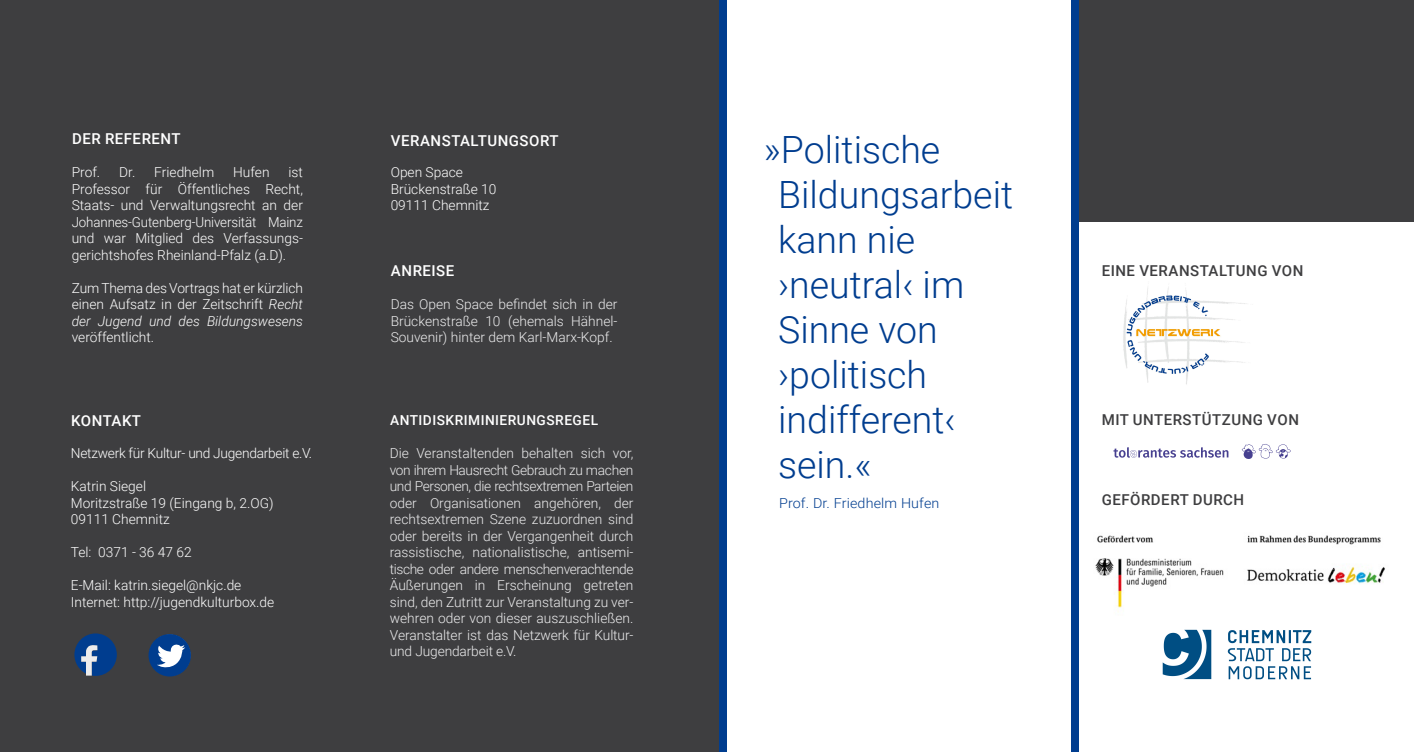
<style>
.page{position:relative;width:1414px;height:752px;background:#fff}
.page>*{position:absolute;margin:0;border:0;box-sizing:border-box;transform-origin:0 0}
.t1{font:300 37.5px/45px "Roboto";color:#003d8f}
.t2{font:500 15px "Roboto";letter-spacing:.035em;color:#3e3e40}
.t3{font:500 15px "Roboto";letter-spacing:.035em;color:#fff}
.t4{font:300 13.75px/16.5px "Roboto";color:#ececed;text-align:justify}
.t5{font:300 13.75px/16.5px "Roboto";color:#fff}
.t6{font:300 13.75px "Roboto";letter-spacing:-.02em;color:#fff}
.t7{font:500 13.75px "Roboto";letter-spacing:.035em;color:#fff}
.t8{font:300 13.75px "Roboto";letter-spacing:.01em;color:#003d8f;scale:1.04 1}
.s1{font-style:italic}
</style>
<div class="page">
<div style="left:0;top:0;width:1414px;height:751px;background:#3e3e40"></div>
<div style="left:726px;top:0;width:351px;height:751px;background:#fff"></div>
<div style="left:719px;top:0;width:7px;height:751px;background:#003d8f"></div>
<div style="left:1076px;top:222px;width:338px;height:529px;background:#fff"></div>
<img style="left:1123px;top:287px;width:124px;height:98px">
<img style="left:1095px;top:535px;width:290px;height:77px">
<svg style="left:74px;top:633px;width:43px;height:42px"></svg>
<div style="left:1071px;top:0;width:7px;height:751px;background:#003d8f"></div>
<img style="left:1162px;top:629px;width:150px;height:51px">
<svg style="left:1113px;top:447px;width:115px;height:10px"></svg>
<svg style="left:1242px;top:444px;width:48px;height:15px"></svg>
<svg style="left:149px;top:634px;width:42px;height:42px"></svg>
<p class="t3" style="left:72px;top:128px;width:110px">DER REFERENT</p>
<p class="t5" style="left:72px;top:163px;width:30px">Prof.</p>
<p class="t5" style="left:119px;top:163px;width:96px">Dr. Friedhelm</p>
<p class="t5" style="left:233px;top:163px;width:38px">Hufen</p>
<p class="t5" style="left:72px;top:163px;width:233px;text-align:justify;text-indent:217px">ist Professor für Öffentliches Recht, Staats- und Verwaltungsrecht an der Johannes-Gutenberg-Universität Mainz und war Mitglied des Verfassungs&shy;gerichtshofes Rheinland-Pfalz (a.D).</p>
<p class="t5" style="left:72px;top:279px;width:233px;text-align:justify">Zum Thema des Vortrags hat er kürzlich einen Aufsatz in der Zeitschrift <span class="s1">Recht der Jugend und des Bildungswesens</span></p>
<p class="t5" style="left:72px;top:328px;width:84px">veröffentlicht.</p>
<p class="t3" style="left:71px;top:410px;width:71px">KONTAKT</p>
<p class="t6" style="left:71px;top:443px;width:243px">Netzwerk für Kultur- und Jugendarbeit e.V.</p>
<p class="t5" style="left:71px;top:477px;width:204px">Katrin Siegel<br>Moritzstraße 19 (Eingang b, 2.OG)<br>09111 Chemnitz</p>
<p class="t5" style="left:71px;top:543px;width:122px">Tel: 0371 - 36 47 62</p>
<p class="t5" style="left:71px;top:576px;width:205px">E-Mail: katrin.siegel@nkjc.de<br>Internet: http://jugendkulturbox.de</p>
<p class="t3" style="left:391px;top:130px;width:169px">VERANSTALTUNGSORT</p>
<p class="t5" style="left:391px;top:163px;width:107px">Open Space<br>Brückenstraße 10<br>09111 Chemnitz</p>
<p class="t3" style="left:391px;top:260px;width:21px">ANREISE</p>
<p class="t4" style="left:391px;top:295px;width:228px">Das Open Space befindet sich in der Brückenstraße 10 (ehemals Hähnel-Souvenir) hinter dem Karl-Marx-Kopf.</p>
<p class="t7" style="left:390px;top:410px;width:210px">ANTIDISKRIMINIERUNGSREGEL</p>
<p class="t4" style="left:390px;top:444px;width:245px">Die Veranstaltenden behalten sich vor, von ihrem Hausrecht Gebrauch zu machen und Personen, die rechtsextremen Parteien oder Organisationen angehören, der rechtsextremen Szene zuzuordnen sind oder bereits in der Vergangenheit durch rassistische, nationalistische, antisemi&shy;tische oder andere menschenverachtende Äußerungen in Erscheinung getreten sind, den Zutritt zur Veranstaltung zu ver&shy;wehren oder von dieser auszuschließen.<br>Veranstalter ist das Netzwerk für Kultur&shy;und Jugendarbeit e.V.</p>
<h1 class="t1" style="left:778px;top:126px;width:236px;text-indent:-14px">»Politische<br>Bildungsarbeit kann nie ›neutral‹ im<br>Sinne von ›politisch indifferent‹ sein.«</h1>
<p class="t8" style="left:779px;top:492px;width:156px">Prof. Dr. Friedhelm Hufen</p>
<p class="t2" style="left:1102px;top:260px;width:203px">EINE VERANSTALTUNG VON</p>
<p class="t2" style="left:1102px;top:409px;width:199px">MIT UNTERSTÜTZUNG VON</p>
<p class="t2" style="left:1102px;top:489px;width:144px">GEFÖRDERT DURCH</p>
</div>
